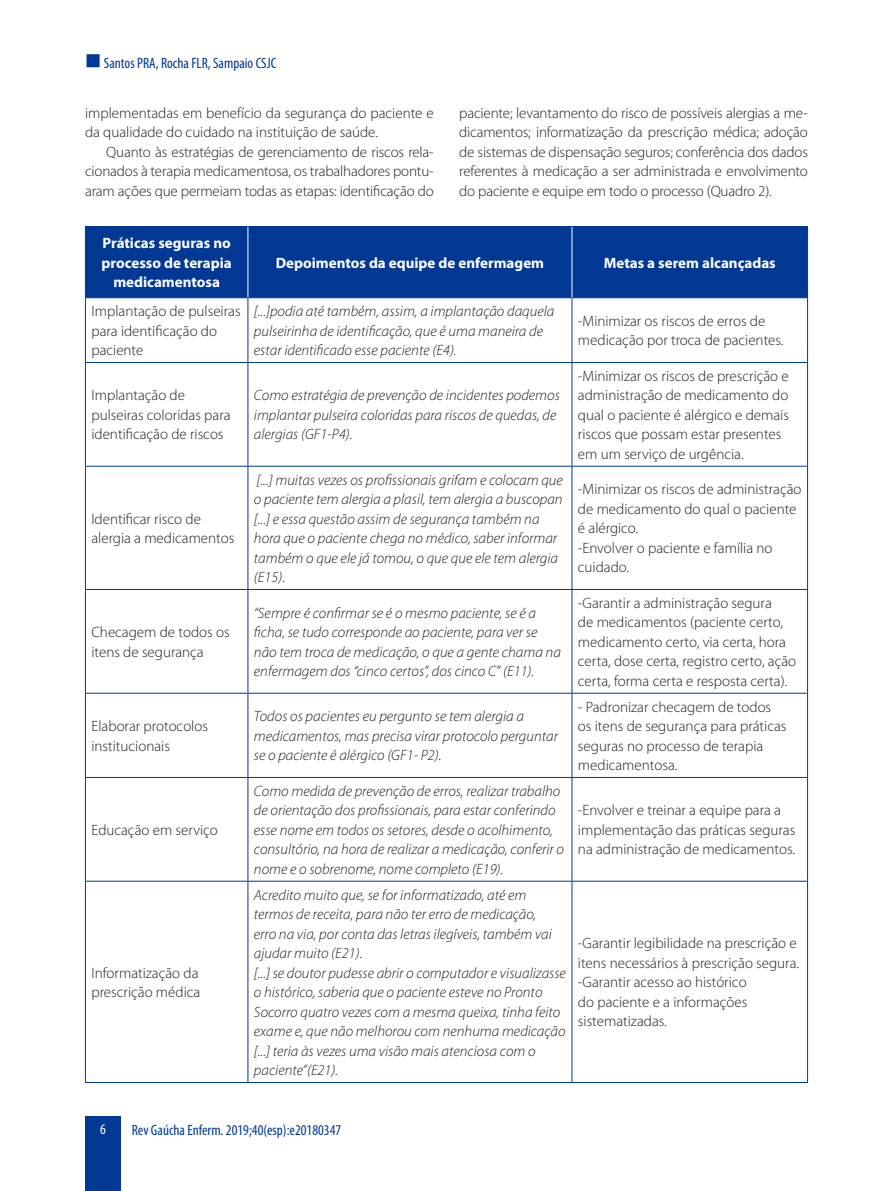
<style>
.page{position:relative;width:893px;height:1191px;background:#fff}
.page>*{position:absolute;margin:0;border:0;box-sizing:border-box;transform-origin:0 0}
.tabela_texto{font:italic 300 15px/19.5px "Myriad Pro";color:#231f20}
.tabela_texto-2{font:300 15px/19.5px "Myriad Pro";color:#231f20}
.texto{font:300 15px/19.5px "Myriad Pro";letter-spacing:-.01em;color:#231f20;text-align:justify}
.tabela_título{font:700 15px/19.5px "Myriad Pro";color:#fff;text-align:center}
.t1{font:condensed 15px "Myriad Pro";color:#003894}
.t2{font:condensed 15px "Myriad Pro";color:#fff}
</style>
<div class="page">
<div style="left:85px;top:1116px;width:36px;height:75px;background:#003894"></div>
<div style="left:86px;top:227px;width:721px;height:70px;background:#003894"></div>
<hr style="left:85px;top:226px;width:163px;height:1px;background:#003894">
<hr style="left:85px;top:227px;width:1px;height:70px;background:#003894">
<hr style="left:248px;top:226px;width:324px;height:1px;background:#003894">
<hr style="left:572px;top:226px;width:236px;height:1px;background:#003894">
<hr style="left:807px;top:227px;width:1px;height:70px;background:#003894">
<hr style="left:85px;top:297px;width:163px;height:1px;background:#003894">
<hr style="left:85px;top:298px;width:1px;height:64px;background:#003894">
<hr style="left:248px;top:297px;width:324px;height:1px;background:#003894">
<hr style="left:248px;top:298px;width:1px;height:64px;background:#003894">
<hr style="left:572px;top:297px;width:236px;height:1px;background:#003894">
<hr style="left:572px;top:298px;width:1px;height:64px;background:#003894">
<hr style="left:807px;top:298px;width:1px;height:64px;background:#003894">
<hr style="left:85px;top:362px;width:163px;height:1px;background:#003894">
<hr style="left:85px;top:363px;width:1px;height:103px;background:#003894">
<hr style="left:248px;top:362px;width:324px;height:1px;background:#003894">
<hr style="left:248px;top:363px;width:1px;height:103px;background:#003894">
<hr style="left:572px;top:362px;width:236px;height:1px;background:#003894">
<hr style="left:572px;top:363px;width:1px;height:103px;background:#003894">
<hr style="left:807px;top:363px;width:1px;height:103px;background:#003894">
<hr style="left:85px;top:466px;width:163px;height:1px;background:#003894">
<hr style="left:85px;top:466px;width:1px;height:123px;background:#003894">
<hr style="left:248px;top:466px;width:324px;height:1px;background:#003894">
<hr style="left:248px;top:466px;width:1px;height:123px;background:#003894">
<hr style="left:572px;top:466px;width:236px;height:1px;background:#003894">
<hr style="left:572px;top:466px;width:1px;height:123px;background:#003894">
<hr style="left:807px;top:466px;width:1px;height:123px;background:#003894">
<hr style="left:85px;top:589px;width:163px;height:1px;background:#003894">
<hr style="left:85px;top:590px;width:1px;height:103px;background:#003894">
<hr style="left:248px;top:589px;width:324px;height:1px;background:#003894">
<hr style="left:248px;top:590px;width:1px;height:103px;background:#003894">
<hr style="left:572px;top:589px;width:236px;height:1px;background:#003894">
<hr style="left:572px;top:590px;width:1px;height:103px;background:#003894">
<hr style="left:807px;top:590px;width:1px;height:103px;background:#003894">
<hr style="left:85px;top:693px;width:163px;height:1px;background:#003894">
<hr style="left:85px;top:693px;width:1px;height:84px;background:#003894">
<hr style="left:248px;top:693px;width:324px;height:1px;background:#003894">
<hr style="left:248px;top:693px;width:1px;height:84px;background:#003894">
<hr style="left:572px;top:693px;width:236px;height:1px;background:#003894">
<hr style="left:572px;top:693px;width:1px;height:84px;background:#003894">
<hr style="left:807px;top:693px;width:1px;height:84px;background:#003894">
<hr style="left:85px;top:777px;width:163px;height:1px;background:#003894">
<hr style="left:85px;top:778px;width:1px;height:103px;background:#003894">
<hr style="left:248px;top:777px;width:324px;height:1px;background:#003894">
<hr style="left:248px;top:778px;width:1px;height:103px;background:#003894">
<hr style="left:572px;top:777px;width:236px;height:1px;background:#003894">
<hr style="left:572px;top:778px;width:1px;height:103px;background:#003894">
<hr style="left:807px;top:778px;width:1px;height:103px;background:#003894">
<hr style="left:85px;top:881px;width:163px;height:1px;background:#003894">
<hr style="left:85px;top:881px;width:1px;height:201px;background:#003894">
<hr style="left:248px;top:881px;width:324px;height:1px;background:#003894">
<hr style="left:248px;top:881px;width:1px;height:201px;background:#003894">
<hr style="left:572px;top:881px;width:236px;height:1px;background:#003894">
<hr style="left:572px;top:881px;width:1px;height:201px;background:#003894">
<hr style="left:807px;top:881px;width:1px;height:201px;background:#003894">
<hr style="left:85px;top:1082px;width:163px;height:1px;background:#003894">
<hr style="left:248px;top:1082px;width:324px;height:1px;background:#003894">
<hr style="left:572px;top:1082px;width:236px;height:1px;background:#003894">
<hr style="left:248px;top:227px;width:1px;height:70px;background:#fff">
<hr style="left:572px;top:227px;width:1px;height:70px;background:#fff">
<p class="t1" style="left:104px;top:55px;width:174px">Santos PRA, Rocha FLR, Sampaio CSJC</p>
<p class="texto" style="left:85px;top:103px;width:350px">implementadas em benefício da segurança do paciente e da qualidade do cuidado na instituição de saúde.</p>
<p class="texto" style="left:85px;top:142px;width:350px;text-indent:21px">Quanto às estratégias de gerenciamento de riscos rela&shy;cionados à terapia medicamentosa, os trabalhadores pontu&shy;aram ações que permeiam todas as etapas: identificação do</p>
<p class="texto" style="left:459px;top:103px;width:350px">paciente; levantamento do risco de possíveis alergias a me&shy;dicamentos; informatização da prescrição médica; adoção de sistemas de dispensação seguros; conferência dos dados referentes à medicação a ser administrada e envolvimento do paciente e equipe em todo o processo (Quadro 2).</p>
<p class="tabela_título" style="left:102px;top:233px;width:132px">Práticas seguras no processo de terapia medicamentosa</p>
<p class="tabela_título" style="left:276px;top:252px;width:270px">Depoimentos da equipe de enfermagem</p>
<p class="tabela_título" style="left:604px;top:252px;width:174px">Metas a serem alcançadas</p>
<p class="tabela_texto-2" style="left:91px;top:302px;width:151px">Implantação de pulseiras para identificação do paciente</p>
<p class="tabela_texto" style="left:254px;top:302px;width:302px">[...]podia até também, assim, a implantação daquela pulseirinha de identificação, que é uma maneira de estar identificado esse paciente (E4).</p>
<p class="tabela_texto-2" style="left:578px;top:311px;width:207px">-Minimizar os riscos de erros de medicação por troca de pacientes.</p>
<p class="tabela_texto-2" style="left:91px;top:386px;width:141px">Implantação de pulseiras coloridas para identificação de riscos</p>
<p class="tabela_texto" style="left:254px;top:386px;width:307px">Como estratégia de prevenção de incidentes podemos implantar pulseira coloridas para riscos de quedas, de alergias (GF1-P4).</p>
<p class="tabela_texto-2" style="left:578px;top:366px;width:213px">-Minimizar os riscos de prescrição e administração de medicamento do qual o paciente é alérgico e demais riscos que possam estar presentes em um serviço de urgência.</p>
<p class="tabela_texto-2" style="left:91px;top:509px;width:144px">Identificar risco de alergia a medicamentos</p>
<p class="tabela_texto-2" style="left:91px;top:622px;width:140px">Checagem de todos os itens de segurança</p>
<p class="tabela_texto" style="left:254px;top:470px;width:310px">[...] muitas vezes os profissionais grifam e colocam que o paciente tem alergia a plasil, tem alergia a buscopan [...] e essa questão assim de segurança também na hora que o paciente chega no médico, saber informar também o que ele já tomou, o que que ele tem alergia (E15).</p>
<p class="tabela_texto-2" style="left:578px;top:480px;width:225px">-Minimizar os riscos de administração de medicamento do qual o paciente é alérgico.</p>
<p class="tabela_texto-2" style="left:578px;top:538px;width:196px">-Envolver o paciente e família no cuidado.</p>
<p class="tabela_texto" style="left:254px;top:603px;width:308px">“Sempre é confirmar se é o mesmo paciente, se é a ficha, se tudo corresponde ao paciente, para ver se não tem troca de medicação, o que a gente chama na enfermagem dos “cinco certos”, dos cinco C” (E11).</p>
<p class="tabela_texto-2" style="left:578px;top:593px;width:220px">-Garantir a administração segura<br>de medicamentos (paciente certo, medicamento certo, via certa, hora certa, dose certa, registro certo, ação certa, forma certa e resposta certa).</p>
<p class="tabela_texto-2" style="left:91px;top:716px;width:118px">Elaborar protocolos institucionais</p>
<p class="tabela_texto" style="left:254px;top:707px;width:306px">Todos os pacientes eu pergunto se tem alergia a medicamentos, mas precisa virar protocolo perguntar se o paciente é alérgico (GF1- P2).</p>
<p class="tabela_texto-2" style="left:578px;top:697px;width:210px">- Padronizar checagem de todos os itens de segurança para práticas seguras no processo de terapia medicamentosa.</p>
<p class="tabela_texto-2" style="left:91px;top:820px;width:128px">Educação em serviço</p>
<p class="tabela_texto-2" style="left:91px;top:963px;width:110px">Informatização da prescrição médica</p>
<p class="tabela_texto" style="left:254px;top:781px;width:312px">Como medida de prevenção de erros, realizar trabalho de orientação dos profissionais, para estar conferindo esse nome em todos os setores, desde o acolhimento, consultório, na hora de realizar a medicação, conferir o nome e o sobrenome, nome completo (E19).</p>
<p class="tabela_texto" style="left:254px;top:885px;width:299px">Acredito muito que, se for informatizado, até em termos de receita, para não ter erro de medicação, erro na via, por conta das letras ilegíveis, também vai ajudar muito (E21).</p>
<p class="tabela_texto" style="left:254px;top:963px;width:314px">[...] se doutor pudesse abrir o computador e visualizasse o histórico, saberia que o paciente esteve no Pronto Socorro quatro vezes com a mesma queixa, tinha feito exame e, que não melhorou com nenhuma medicação [...] teria às vezes uma visão mais atenciosa com o paciente”(E21).</p>
<p class="tabela_texto-2" style="left:578px;top:801px;width:219px">-Envolver e treinar a equipe para a implementação das práticas seguras na administração de medicamentos.</p>
<p class="tabela_texto-2" style="left:578px;top:934px;width:223px">-Garantir legibilidade na prescrição e itens necessários à prescrição segura.</p>
<p class="tabela_texto-2" style="left:578px;top:973px;width:171px;text-align:justify">-Garantir acesso ao histórico do paciente e a informações sistematizadas.</p>
<p class="t2" style="left:100px;top:1121px;width:7px">6</p>
<p class="t1" style="left:132px;top:1122px;width:211px">Rev Gaúcha Enferm. 2019;40(esp):e20180347</p>
</div>
